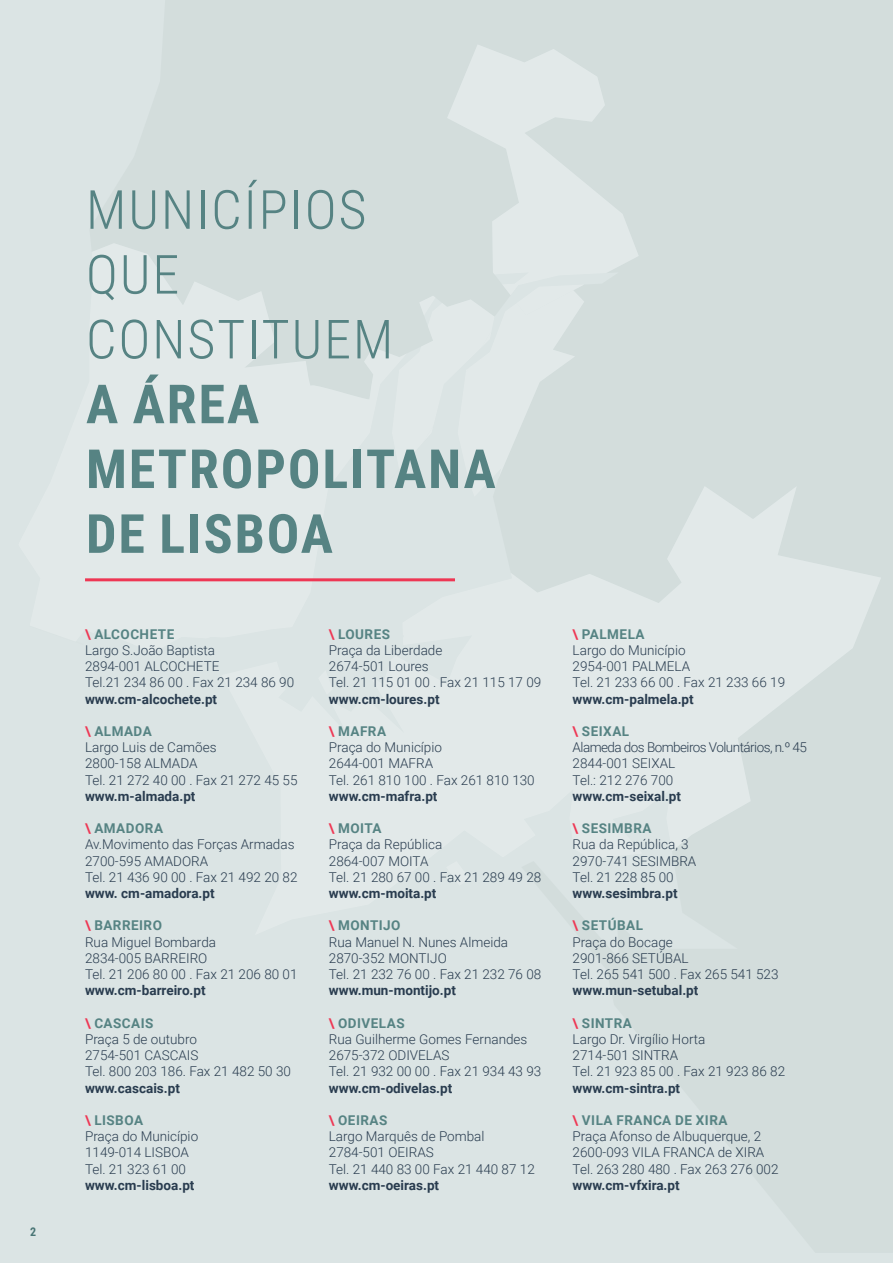
<style>
.page{position:relative;width:893px;height:1263px;background:#dbe4e4}
.page>*{position:absolute;margin:0;border:0;box-sizing:border-box;transform-origin:0 0}
.t1{font:700 54px/64.8px "Roboto Condensed";letter-spacing:.035em;color:#568383}
.t2{font:300 54px/64.8px "Roboto Condensed";letter-spacing:.035em;color:#568383}
.t3{font:300 13.5px/16.2px "Roboto";color:#293c4f}
.t4{font:700 13.5px "Roboto";color:#293c4f}
.t5{font:300 13.5px/16.2px "Roboto";letter-spacing:-.04em;color:#293c4f}
.t6{font:700 12px "Roboto Condensed";color:#568383}
.s1{font-weight:700;color:#ee3754}
.s2{font-weight:700;color:#568383}
</style>
<div class="page">
<hr style="left:85px;top:578px;width:370px;height:3px;background:#ee3754">
<p class="t6" style="left:30px;top:1223px;width:8px">2</p>
<h1 class="t2" style="left:86px;top:175px;width:309px">MUNICÍPIOS<br>QUE<br>CONSTITUEM</h1>
<h1 class="t1" style="left:86px;top:370px;width:411px">A ÁREA<br>METROPOLITANA<br>DE LISBOA</h1>
<p class="t3" style="left:85px;top:625px;width:211px"><span class="s1">\</span> <span class="s2">ALCOCHETE<br></span>Largo S.João Baptista<br>2894-001 ALCOCHETE<br>Tel.21 234 86 00 . Fax 21 234 86 90</p>
<p class="t4" style="left:85px;top:689px;width:134px">www.cm-alcochete.pt</p>
<p class="t3" style="left:85px;top:723px;width:214px"><span class="s1">\</span> <span class="s2">ALMADA<br></span>Largo Luis de Camões<br>2800-158 ALMADA<br>Tel. 21 272 40 00 . Fax 21 272 45 55</p>
<p class="t4" style="left:85px;top:787px;width:112px">www.m-almada.pt</p>
<p class="t3" style="left:85px;top:820px;width:214px"><span class="s1">\</span> <span class="s2">AMADORA<br></span>Av.Movimento das Forças Armadas<br>2700-595 AMADORA<br>Tel. 21 436 90 00 . Fax 21 492 20 82</p>
<p class="t4" style="left:85px;top:884px;width:131px">www. cm-amadora.pt</p>
<p class="t3" style="left:85px;top:917px;width:214px"><span class="s1">\</span> <span class="s2">BARREIRO<br></span>Rua Miguel Bombarda<br>2834-005 BARREIRO<br>Tel. 21 206 80 00 . Fax 21 206 80 01</p>
<p class="t4" style="left:85px;top:981px;width:122px">www.cm-barreiro.pt</p>
<p class="t3" style="left:85px;top:1014px;width:207px"><span class="s1">\</span> <span class="s2">CASCAIS<br></span>Praça 5 de outubro<br>2754-501 CASCAIS<br>Tel. 800 203 186. Fax 21 482 50 30</p>
<p class="t4" style="left:85px;top:1078px;width:96px">www.cascais.pt</p>
<p class="t3" style="left:85px;top:1111px;width:115px"><span class="s1">\</span> <span class="s2">LISBOA<br></span>Praça do Município<br>1149-014 LISBOA<br>Tel. 21 323 61 00</p>
<p class="t4" style="left:85px;top:1175px;width:111px">www.cm-lisboa.pt</p>
<p class="t3" style="left:329px;top:625px;width:214px"><span class="s1">\</span> <span class="s2">LOURES<br></span>Praça da Liberdade<br>2674-501 Loures<br>Tel. 21 115 01 00 . Fax 21 115 17 09</p>
<p class="t4" style="left:329px;top:689px;width:112px">www.cm-loures.pt</p>
<p class="t3" style="left:329px;top:723px;width:207px"><span class="s1">\</span> <span class="s2">MAFRA<br></span>Praça do Município<br>2644-001 MAFRA<br>Tel. 261 810 100 . Fax 261 810 130</p>
<p class="t4" style="left:329px;top:787px;width:110px">www.cm-mafra.pt</p>
<p class="t3" style="left:329px;top:820px;width:214px"><span class="s1">\</span> <span class="s2">MOITA<br></span>Praça da República<br>2864-007 MOITA<br>Tel. 21 280 67 00 . Fax 21 289 49 28</p>
<p class="t4" style="left:329px;top:884px;width:109px">www.cm-moita.pt</p>
<p class="t3" style="left:329px;top:917px;width:214px"><span class="s1">\</span> <span class="s2">MONTIJO<br></span>Rua Manuel N. Nunes Almeida<br>2870-352 MONTIJO<br>Tel. 21 232 76 00 . Fax 21 232 76 08</p>
<p class="t4" style="left:329px;top:981px;width:129px">www.mun-montijo.pt</p>
<p class="t3" style="left:329px;top:1014px;width:214px"><span class="s1">\</span> <span class="s2">ODIVELAS<br></span>Rua Guilherme Gomes Fernandes<br>2675-372 ODIVELAS<br>Tel. 21 932 00 00 . Fax 21 934 43 93</p>
<p class="t4" style="left:329px;top:1078px;width:125px">www.cm-odivelas.pt</p>
<p class="t3" style="left:329px;top:1111px;width:207px"><span class="s1">\</span> <span class="s2">OEIRAS<br></span>Largo Marquês de Pombal<br>2784-501 OEIRAS<br>Tel. 21 440 83 00 Fax 21 440 87 12</p>
<p class="t4" style="left:329px;top:1175px;width:112px">www.cm-oeiras.pt</p>
<p class="t3" style="left:573px;top:625px;width:214px"><span class="s1">\</span> <span class="s2">PALMELA<br></span>Largo do Município<br>2954-001 PALMELA<br>Tel. 21 233 66 00 . Fax 21 233 66 19</p>
<p class="t4" style="left:573px;top:689px;width:123px">www.cm-palmela.pt</p>
<p class="t5" style="left:573px;top:723px;width:236px"><span class="s1">\</span> <span class="s2">SEIXAL<br></span>Alameda dos Bombeiros Voluntários, n.º 45<br>2844-001 SEIXAL<br>Tel.: 212 276 700</p>
<p class="t4" style="left:573px;top:787px;width:110px">www.cm-seixal.pt</p>
<p class="t3" style="left:573px;top:820px;width:125px"><span class="s1">\</span> <span class="s2">SESIMBRA<br></span>Rua da República, 3<br>2970-741 SESIMBRA<br>Tel. 21 228 85 00</p>
<p class="t4" style="left:573px;top:884px;width:106px">www.sesimbra.pt</p>
<p class="t3" style="left:573px;top:917px;width:207px"><span class="s1">\</span> <span class="s2">SETÚBAL<br></span>Praça do Bocage<br>2901-866 SETÚBAL<br>Tel. 265 541 500 . Fax 265 541 523</p>
<p class="t4" style="left:573px;top:981px;width:127px">www.mun-setubal.pt</p>
<p class="t3" style="left:573px;top:1014px;width:214px"><span class="s1">\</span> <span class="s2">SINTRA<br></span>Largo Dr. Virgílio Horta<br>2714-501 SINTRA<br>Tel. 21 923 85 00 . Fax 21 923 86 82</p>
<p class="t4" style="left:573px;top:1078px;width:109px">www.cm-sintra.pt</p>
<p class="t3" style="left:573px;top:1111px;width:207px"><span class="s1">\</span> <span class="s2">VILA FRANCA DE XIRA<br></span>Praça Afonso de Albuquerque, 2<br>2600-093 VILA FRANCA de XIRA<br>Tel. 263 280 480 . Fax 263 276 002</p>
<p class="t4" style="left:573px;top:1175px;width:109px">www.cm-vfxira.pt</p>
</div>
